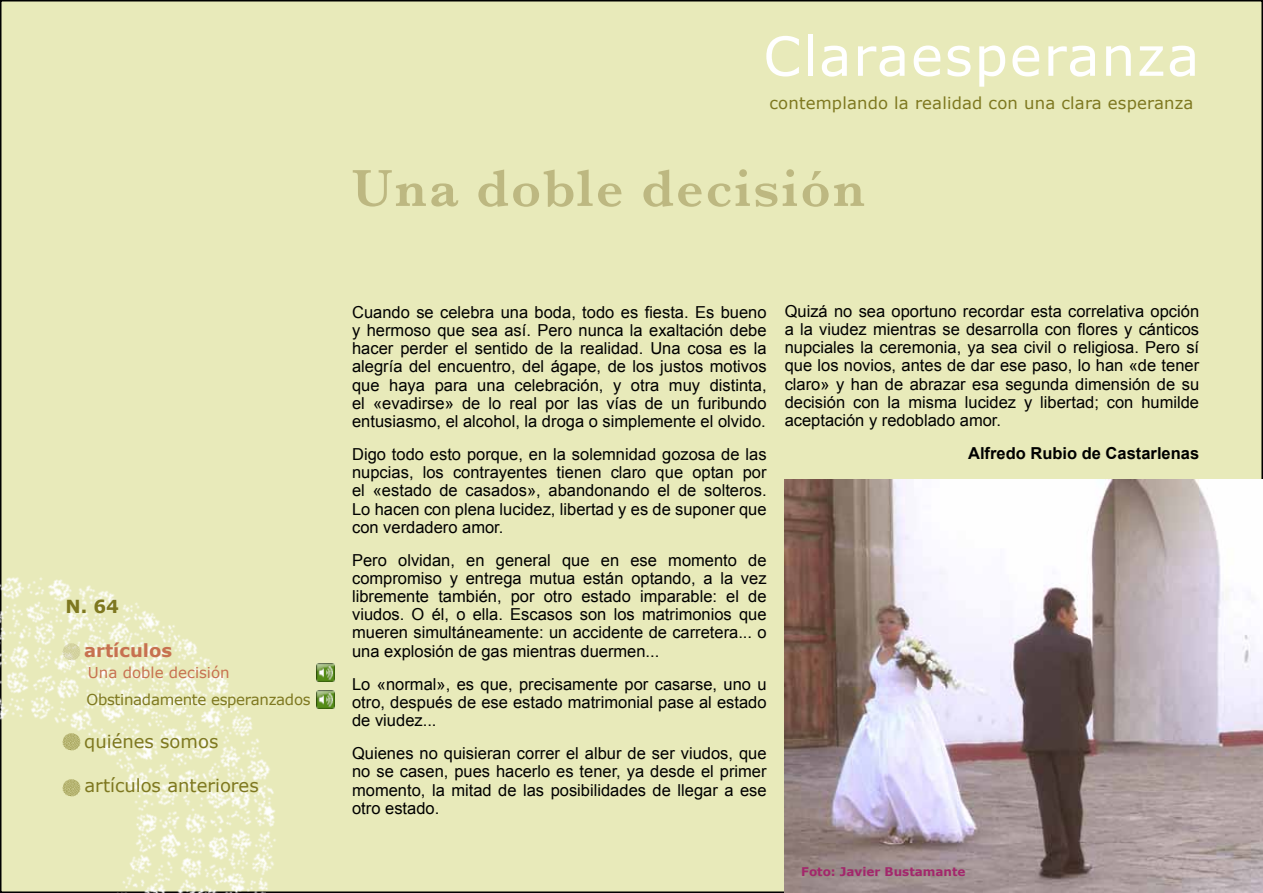
<style>
.page{position:relative;width:1263px;height:893px;background:#fff}
.page>*{position:absolute;margin:0;border:0;box-sizing:border-box;transform-origin:0 0}
.t1{font:600 54px "Baskerville";letter-spacing:.04em;color:#bdb881}
.t2{font:54px "Verdana";letter-spacing:.03em;color:#fff}
.t3{font:18px "Verdana";color:#7e7820}
.t4{font:700 18px "Verdana";color:#c77150}
.t5{font:700 18px "Verdana";color:#7e7820}
.t6{font:16.5px/18.1px "Arial";color:#000;text-align:justify}
.t7{font:16.5px "Verdana";letter-spacing:.01em;color:#7e7820}
.t8{font:700 16.5px "Arial";color:#000}
.t9{font:15px "Verdana";letter-spacing:-.02em;color:#7e7820}
.t10{font:15px "Verdana";color:#c77150}
.t11{font:700 12px "Verdana";color:#a3276c}
</style>
<div class="page">
<div style="left:1px;top:1px;width:1261px;height:891px;background:#e8eaba"></div>
<img style="left:0;top:467px;width:357px;height:426px">
<img style="left:58px;top:638px;width:28px;height:28px">
<img style="left:58px;top:728px;width:28px;height:27px">
<img style="left:58px;top:774px;width:28px;height:27px">
<img style="left:316px;top:691px;width:18px;height:18px">
<img style="left:316px;top:663px;width:18px;height:18px">
<img style="left:785px;top:480px;width:478px;height:413px">
<p class="t5" style="left:65px;top:595px;width:55px">N. 64</p>
<p class="t4" style="left:84px;top:638px;width:89px">artículos</p>
<p class="t10" style="left:88px;top:663px;width:143px">Una doble decisión</p>
<p class="t9" style="left:87px;top:690px;width:226px">Obstinadamente esperanzados</p>
<p class="t3" style="left:84px;top:730px;width:136px">quiénes somos</p>
<p class="t3" style="left:84px;top:773px;width:176px">artículos anteriores</p>
<h1 class="t2" style="left:763px;top:22px;width:438px">Claraesperanza</h1>
<p class="t7" style="left:769px;top:93px;width:426px">contemplando la realidad con una clara esperanza</p>
<h1 class="t1" style="left:352px;top:157px;width:514px">Una doble decisión</h1>
<p class="t6" style="left:352px;top:303px;width:416px">Cuando se celebra una boda, todo es fiesta. Es bueno y hermoso que sea así. Pero nunca la exaltación debe hacer perder el sentido de la realidad. Una cosa es la alegría del encuentro, del ágape, de los justos motivos que haya para una celebración, y otra muy distinta, el «evadirse» de lo real por las vías de un furibundo entusiasmo, el alcohol, la droga o simplemente el olvido.</p>
<p class="t6" style="left:352px;top:445px;width:416px">Digo todo esto porque, en la solemnidad gozosa de las nupcias, los contrayentes tienen claro que optan por el «estado de casados», abandonando el de solteros.<br>Lo hacen con plena lucidez, libertad y es de suponer que con verdadero amor.</p>
<p class="t6" style="left:352px;top:551px;width:416px">Pero olvidan, en general que en ese momento de compromiso y entrega mutua están optando, a la vez libremente también, por otro estado imparable: el de viudos. O él, o ella. Escasos son los matrimonios que mueren simultáneamente: un accidente de carretera... o una explosión de gas mientras duermen...</p>
<p class="t6" style="left:352px;top:675px;width:416px">Lo «normal», es que, precisamente por casarse, uno u otro, después de ese estado matrimonial pase al estado de viudez...</p>
<p class="t6" style="left:352px;top:744px;width:416px">Quienes no quisieran correr el albur de ser viudos, que no se casen, pues hacerlo es tener, ya desde el primer momento, la mitad de las posibilidades de llegar a ese otro estado.</p>
<p class="t6" style="left:785px;top:302px;width:416px">Quizá no sea oportuno recordar esta correlativa opción a la viudez mientras se desarrolla con flores y cánticos nupciales la ceremonia, ya sea civil o religiosa. Pero sí que los novios, antes de dar ese paso, lo han «de tener claro» y han de abrazar esa segunda dimensión de su decisión con la misma lucidez y libertad; con humilde aceptación y redoblado amor.</p>
<p class="t8" style="left:968px;top:442px;width:233px">Alfredo Rubio de Castarlenas</p>
<p class="t11" style="left:801px;top:864px;width:166px">Foto: Javier Bustamante</p>
</div>
